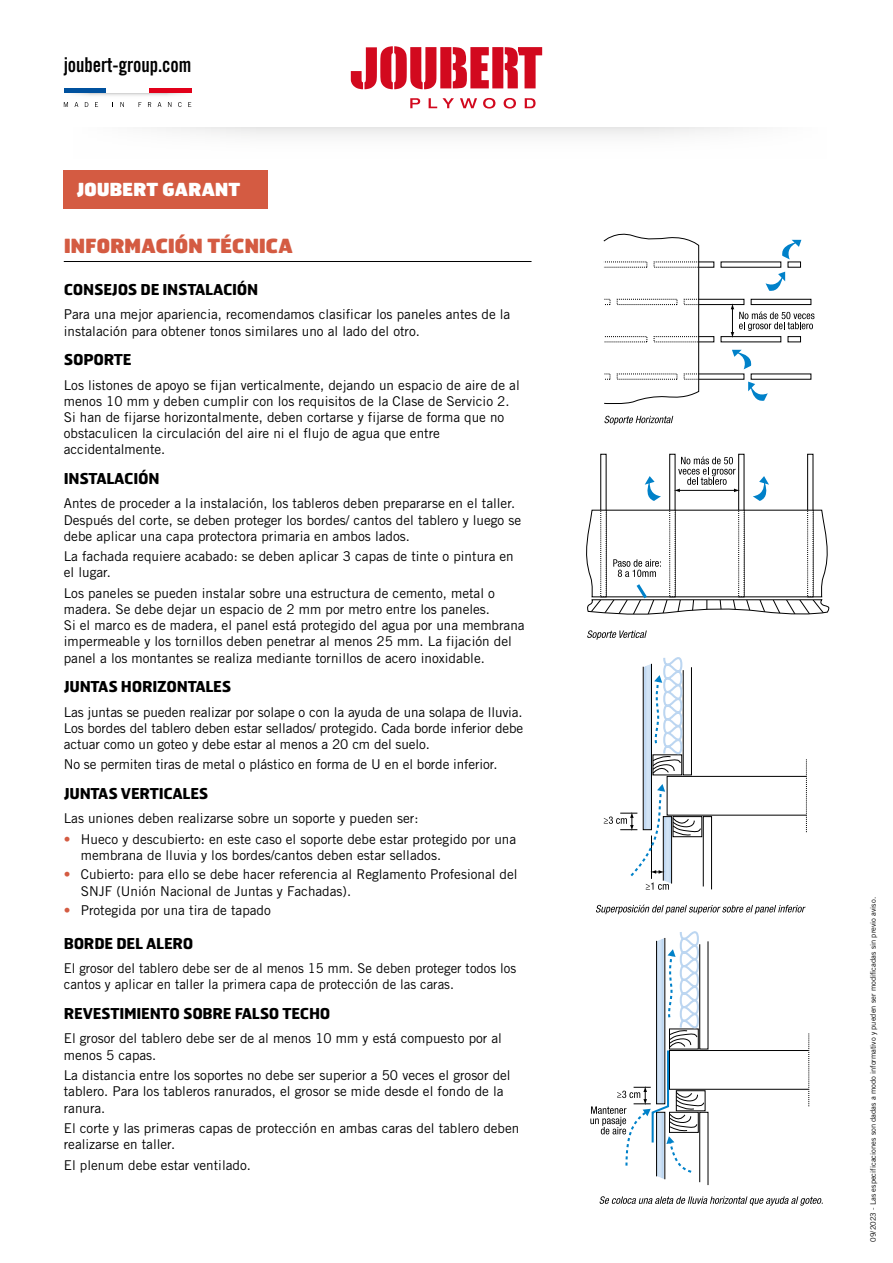
<style>
.page{position:relative;width:893px;height:1263px;background:#fff}
.page>*{position:absolute;margin:0;border:0;box-sizing:border-box;transform-origin:0 0}
.t1{font:20.4px "Trade Gothic LT Std Bd Cn 20";letter-spacing:-.005em;color:#000;scale:.92 1}
.t2{font:900 19.5px "Hermes";letter-spacing:-.02em;color:#d45b42}
.t3{font:900 18px "Hermes";letter-spacing:-.015em;color:#fff}
.t4{font:700 15px "Hermes";letter-spacing:-.02em;color:#000}
.t5{font:13.5px/16.2px "Trade Gothic LT Std";color:#000}
.t6{font:7.5px "Trade Gothic LT Std";color:#000}
.s1{color:#d45b42}
</style>
<div class="page">
<svg style="left:73px;top:93px;width:111px;height:3px"></svg>
<div style="left:64px;top:88px;width:42px;height:5px;background:#00519e"></div>
<div style="left:149px;top:88px;width:42px;height:5px;background:#e2001a"></div>
<svg style="left:64px;top:102px;width:4px;height:5px"></svg>
<svg style="left:75px;top:102px;width:3px;height:5px"></svg>
<svg style="left:85px;top:102px;width:3px;height:5px"></svg>
<svg style="left:120px;top:102px;width:4px;height:5px"></svg>
<svg style="left:148px;top:102px;width:3px;height:5px"></svg>
<svg style="left:158px;top:102px;width:3px;height:5px"></svg>
<svg style="left:168px;top:102px;width:3px;height:5px"></svg>
<svg style="left:178px;top:102px;width:4px;height:5px"></svg>
<hr style="left:64px;top:261px;width:467px;height:1px;background:#000">
<div style="left:669px;top:454px;width:6px;height:143px;border:1px solid #000"></div>
<div style="left:807px;top:454px;width:6px;height:143px;border:1px solid #000"></div>
<svg style="left:645px;top:476px;width:16px;height:25px"></svg>
<svg style="left:753px;top:476px;width:16px;height:25px"></svg>
<svg style="left:587px;top:630px;width:60px;height:10px"></svg>
<svg style="left:674px;top:456px;width:66px;height:36px"></svg>
<svg style="left:586px;top:509px;width:243px;height:106px"></svg>
<div style="left:751px;top:299px;width:60px;height:6px;border:1px solid #000"></div>
<div style="left:684px;top:299px;width:60px;height:6px;border:1px solid #000"></div>
<div style="left:654px;top:336px;width:60px;height:6px;border:1px solid #000"></div>
<svg style="left:603px;top:234px;width:96px;height:170px"></svg>
<svg style="left:732px;top:350px;width:20px;height:19px"></svg>
<svg style="left:748px;top:382px;width:20px;height:19px"></svg>
<svg style="left:782px;top:240px;width:19px;height:19px"></svg>
<svg style="left:765px;top:272px;width:20px;height:19px"></svg>
<svg style="left:604px;top:416px;width:69px;height:9px"></svg>
<svg style="left:731px;top:303px;width:83px;height:35px"></svg>
<div style="left:667px;top:776px;width:140px;height:39px;border:1px solid #000"></div>
<svg style="left:806px;top:759px;width:1px;height:73px"></svg>
<svg style="left:604px;top:657px;width:108px;height:233px"></svg>
<svg style="left:596px;top:905px;width:210px;height:9px"></svg>
<div style="left:669px;top:1050px;width:140px;height:39px;background:#fff;border:1px solid #000"></div>
<svg style="left:808px;top:1033px;width:1px;height:73px"></svg>
<svg style="left:599px;top:1196px;width:224px;height:10px"></svg>
<svg style="left:590px;top:931px;width:119px;height:255px"></svg>
<div style="left:64px;top:170px;width:204px;height:38px;background:#d45b42"></div>
<svg style="left:351px;top:46px;width:191px;height:43px"></svg>
<svg style="left:410px;top:98px;width:125px;height:11px"></svg>
<h1 class="t1" style="left:64px;top:53px;width:140px">joubert-group.com</h1>
<h3 class="t3" style="left:77px;top:177px;width:165px">JOUBERT GARANT</h3>
<h2 class="t2" style="left:64px;top:233px;width:231px">INFORMACIÓN TÉCNICA</h2>
<p class="t4" style="left:64px;top:279px;width:196px">CONSEJOS DE INSTALACIÓN</p>
<p class="t5" style="left:64px;top:306px;width:448px">Para una mejor apariencia, recomendamos clasificar los paneles antes de la instalación para obtener tonos similares uno al lado del otro.</p>
<p class="t4" style="left:64px;top:350px;width:69px">SOPORTE</p>
<p class="t5" style="left:64px;top:376px;width:457px">Los listones de apoyo se fijan verticalmente, dejando un espacio de aire de al menos 10 mm y deben cumplir con los requisitos de la Clase de Servicio 2.<br>Si han de fijarse horizontalmente, deben cortarse y fijarse de forma que no obstaculicen la circulación del aire ni el flujo de agua que entre accidentalmente.</p>
<p class="t4" style="left:64px;top:468px;width:97px">INSTALACIÓN</p>
<p class="t5" style="left:64px;top:495px;width:459px">Antes de proceder a la instalación, los tableros deben prepararse en el taller.<br>Después del corte, se deben proteger los bordes/ cantos del tablero y luego se debe aplicar una capa protectora primaria en ambos lados.</p>
<p class="t5" style="left:64px;top:548px;width:451px">La fachada requiere acabado: se deben aplicar 3 capas de tinte o pintura en el lugar.</p>
<p class="t5" style="left:64px;top:585px;width:462px">Los paneles se pueden instalar sobre una estructura de cemento, metal o madera. Se debe dejar un espacio de 2 mm por metro entre los paneles.<br>Si el marco es de madera, el panel está protegido del agua por una membrana impermeable y los tornillos deben penetrar al menos 25 mm. La fijación del panel a los montantes se realiza mediante tornillos de acero inoxidable.</p>
<p class="t4" style="left:64px;top:677px;width:169px">JUNTAS HORIZONTALES</p>
<p class="t5" style="left:64px;top:703px;width:461px;text-align:justify">Las juntas se pueden realizar por solape o con la ayuda de una solapa de lluvia.<br>Los bordes del tablero deben estar sellados/ protegido. Cada borde inferior debe actuar como un goteo y debe estar al menos a 20 cm del suelo.</p>
<p class="t5" style="left:64px;top:756px;width:435px">No se permiten tiras de metal o plástico en forma de U en el borde inferior.</p>
<p class="t4" style="left:64px;top:783px;width:146px">JUNTAS VERTICALES</p>
<p class="t5" style="left:64px;top:810px;width:356px">Las uniones deben realizarse sobre un soporte y pueden ser:</p>
<p class="t5" style="left:81px;top:831px;width:437px;text-indent:-17px"><span class="s1">•</span> Hueco y descubierto: en este caso el soporte debe estar protegido por una membrana de lluvia y los bordes/cantos deben estar sellados.</p>
<p class="t5" style="left:81px;top:866px;width:438px;text-indent:-17px"><span class="s1">•</span> Cubierto: para ello se debe hacer referencia al Reglamento Profesional del<br>SNJF (Unión Nacional de Juntas y Fachadas).</p>
<p class="t5" style="left:64px;top:902px;width:209px"><span class="s1">•</span> Protegida por una tira de tapado</p>
<p class="t4" style="left:64px;top:933px;width:131px">BORDE DEL ALERO</p>
<p class="t5" style="left:64px;top:960px;width:454px">El grosor del tablero debe ser de al menos 15 mm. Se deben proteger todos los cantos y aplicar en taller la primera capa de protección de las caras.</p>
<p class="t4" style="left:64px;top:1003px;width:268px">REVESTIMIENTO SOBRE FALSO TECHO</p>
<p class="t5" style="left:64px;top:1030px;width:440px">El grosor del tablero debe ser de al menos 10 mm y está compuesto por al menos 5 capas.</p>
<p class="t5" style="left:64px;top:1067px;width:448px">La distancia entre los soportes no debe ser superior a 50 veces el grosor del tablero. Para los tableros ranurados, el grosor se mide desde el fondo de la ranura.</p>
<p class="t5" style="left:64px;top:1120px;width:457px">El corte y las primeras capas de protección en ambas caras del tablero deben realizarse en taller.</p>
<p class="t5" style="left:64px;top:1156px;width:189px">El plenum debe estar ventilado.</p>
<p class="t6" style="left:869px;top:1242px;width:346px;rotate:-90deg">09/2023 - Las especificaciones son dadas a modo informativo y pueden ser modificadas sin previo aviso.</p>
</div>
